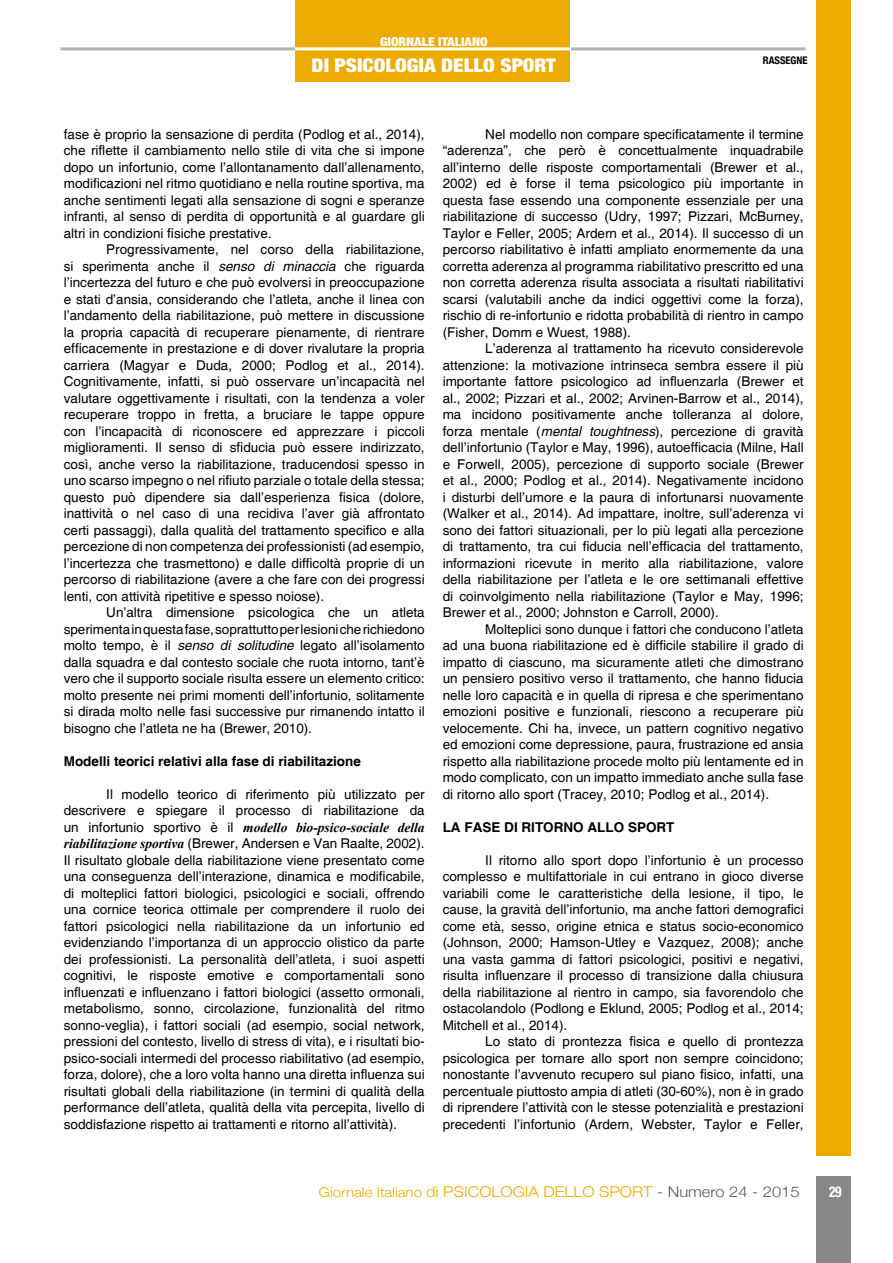
<style>
.page{position:relative;width:893px;height:1263px;background:#fff}
.page>*{position:absolute;margin:0;border:0;box-sizing:border-box;transform-origin:0 0}
.t1{font:900 condensed 18.9px "Helvetica Neue";color:#fff;scale:1.11 1}
.t2{font:700 condensed 15px "Helvetica Neue";color:#fff;scale:.9 1}
.t3{font:300 14.85px "Helvetica Neue";color:#edaa00;scale:1.11 1}
.t4{font:13.5px/16.5px "Helvetica";color:#000;text-align:justify}
.t5{font:700 13.5px "Helvetica";color:#000}
.t6{font:italic 700 13.5px "Times New Roman";color:#000}
.t7{font:900 condensed 12.15px "Helvetica Neue";color:#fff;scale:1.11 1}
.t8{font:700 condensed 10.5px "Helvetica Neue";color:#000}
.s1{font-family:"Arial"}
.s2{font-style:italic}
.s3{font-family:"Helvetica";font-weight:400;font-style:normal}
.s4{font-family:"Times New Roman";font-weight:700;font-style:italic}
.s5{font-size:13.5px}
.s6{color:#575756}
</style>
<div class="page">
<div style="left:816px;top:1176px;width:34px;height:87px;background:#878787"></div>
<hr style="left:60px;top:47px;width:745px;height:3px;background:#b3b2b2">
<div style="left:295px;top:0;width:275px;height:82px;background:#edaa00"></div>
<hr style="left:295px;top:47px;width:275px;height:3px;background:#fff">
<div style="left:816px;top:0;width:34px;height:1155px;background:#edaa00"></div>
<p class="t7" style="left:380px;top:32px;width:98px">GIORNALE ITALIANO</p>
<h1 class="t1" style="left:312px;top:50px;width:222px">DI PSICOLOGIA DELLO SPORT</h1>
<p class="t8" style="left:763px;top:51px;width:46px">RASSEGNE</p>
<p class="t4" style="left:64px;top:126px;width:362px">fase è proprio la sensazione di perdita (Podlog et al., 2014), che ri<span class="s1">fl</span>ette il cambiamento nello stile di vita che si impone dopo un infortunio, come l’allontanamento dall’allenamento, modificazioni nel ritmo quotidiano e nella routine sportiva, ma anche sentimenti legati alla sensazione di sogni e speranze infranti, al senso di perdita di opportunità e al guardare gli altri in condizioni fisiche prestative.</p>
<p class="t4" style="left:64px;top:242px;width:362px;text-indent:43px">Progressivamente, nel corso della riabilitazione, si sperimenta anche il <span class="s2">senso di minaccia</span> che riguarda l’incertezza del futuro e che può evolversi in preoccupazione e stati d’ansia, considerando che l’atleta, anche il linea con l’andamento della riabilitazione, può mettere in discussione la propria capacità di recuperare pienamente, di rientrare efficacemente in prestazione e di dover rivalutare la propria carriera (Magyar e Duda, 2000; Podlog et al., 2014).<br>Cognitivamente, infatti, si può osservare un’incapacità nel valutare oggettivamente i risultati, con la tendenza a voler recuperare troppo in fretta, a bruciare le tappe oppure con l’incapacità di riconoscere ed apprezzare i piccoli miglioramenti. Il senso di sfiducia può essere indirizzato, così, anche verso la riabilitazione, traducendosi spesso in uno scarso impegno o nel rifiuto parziale o totale della stessa; questo può dipendere sia dall’esperienza fisica (dolore, inattività o nel caso di una recidiva l’aver già affrontato certi passaggi), dalla qualità del trattamento specifico e alla percezione di non competenza dei professionisti (ad esempio, l’incertezza che trasmettono) e dalle difficoltà proprie di un percorso di riabilitazione (avere a che fare con dei progressi lenti, con attività ripetitive e spesso noiose).</p>
<p class="t4" style="left:64px;top:605px;width:362px;text-indent:43px">Un’altra dimensione psicologica che un atleta sperimenta in questa fase, soprattutto per lesioni che richiedono molto tempo, è il <span class="s2">senso di solitudine</span> legato all’isolamento dalla squadra e dal contesto sociale che ruota intorno, tant’è vero che il supporto sociale risulta essere un elemento critico: molto presente nei primi momenti dell’infortunio, solitamente si dirada molto nelle fasi successive pur rimanendo intatto il bisogno che l’atleta ne ha (Brewer, 2010).</p>
<p class="t5" style="left:64px;top:753px;width:299px">Modelli teorici relativi alla fase di riabilitazione</p>
<p class="t4" style="left:64px;top:786px;width:362px;text-align:right">Il modello teorico di riferimento più utilizzato per descrivere e spiegare il processo di riabilitazione da</p>
<p class="t6" style="left:64px;top:818px;width:362px"><span class="s3">un infortunio sportivo è il</span> modello bio-psico-sociale della</p>
<p class="t4" style="left:64px;top:836px;width:362px"><span class="s4">riabilitazione sportiva</span> (Brewer, Andersen e Van Raalte, 2002).<br>Il risultato globale della riabilitazione viene presentato come una conseguenza dell’interazione, dinamica e modificabile, di molteplici fattori biologici, psicologici e sociali, offrendo una cornice teorica ottimale per comprendere il ruolo dei fattori psicologici nella riabilitazione da un infortunio ed evidenziando l’importanza di un approccio olistico da parte dei professionisti. La personalità dell’atleta, i suoi aspetti cognitivi, le risposte emotive e comportamentali sono in<span class="s1">fl</span>uenzati e in<span class="s1">fl</span>uenzano i fattori biologici (assetto ormonali, metabolismo, sonno, circolazione, funzionalità del ritmo sonno-veglia), i fattori sociali (ad esempio, social network, pressioni del contesto, livello di stress di vita), e i risultati bio&shy;psico-sociali intermedi del processo riabilitativo (ad esempio, forza, dolore), che a loro volta hanno una diretta in<span class="s1">fl</span>uenza sui risultati globali della riabilitazione (in termini di qualità della performance dell’atleta, qualità della vita percepita, livello di soddisfazione rispetto ai trattamenti e ritorno all’attività).</p>
<p class="t4" style="left:443px;top:126px;width:362px;text-indent:43px">Nel modello non compare specificatamente il termine “aderenza”, che però è concettualmente inquadrabile all’interno delle risposte comportamentali (Brewer et al., 2002) ed è forse il tema psicologico più importante in questa fase essendo una componente essenziale per una riabilitazione di successo (Udry, 1997; Pizzari, McBurney, Taylor e Feller, 2005; Ardern et al., 2014). Il successo di un percorso riabilitativo è infatti ampliato enormemente da una corretta aderenza al programma riabilitativo prescritto ed una non corretta aderenza risulta associata a risultati riabilitativi scarsi (valutabili anche da indici oggettivi come la forza), rischio di re-infortunio e ridotta probabilità di rientro in campo (Fisher, Domm e Wuest, 1988).</p>
<p class="t4" style="left:443px;top:341px;width:362px;text-indent:43px">L’aderenza al trattamento ha ricevuto considerevole attenzione: la motivazione intrinseca sembra essere il più importante fattore psicologico ad in<span class="s1">fl</span>uenzarla (Brewer et al., 2002; Pizzari et al., 2002; Arvinen-Barrow et al., 2014), ma incidono positivamente anche tolleranza al dolore, forza mentale (<span class="s2">mental toughtness</span>), percezione di gravità dell’infortunio (Taylor e May, 1996), autoefficacia (Milne, Hall e Forwell, 2005), percezione di supporto sociale (Brewer et al., 2000; Podlog et al., 2014). Negativamente incidono i disturbi dell’umore e la paura di infortunarsi nuovamente (Walker et al., 2014). Ad impattare, inoltre, sull’aderenza vi sono dei fattori situazionali, per lo più legati alla percezione di trattamento, tra cui fiducia nell’efficacia del trattamento, informazioni ricevute in merito alla riabilitazione, valore della riabilitazione per l’atleta e le ore settimanali effettive di coinvolgimento nella riabilitazione (Taylor e May, 1996; Brewer et al., 2000; Johnston e Carroll, 2000).</p>
<p class="t4" style="left:443px;top:621px;width:362px;text-indent:43px">Molteplici sono dunque i fattori che conducono l’atleta ad una buona riabilitazione ed è difficile stabilire il grado di impatto di ciascuno, ma sicuramente atleti che dimostrano un pensiero positivo verso il trattamento, che hanno fiducia nelle loro capacità e in quella di ripresa e che sperimentano emozioni positive e funzionali, riescono a recuperare più velocemente. Chi ha, invece, un pattern cognitivo negativo ed emozioni come depressione, paura, frustrazione ed ansia rispetto alla riabilitazione procede molto più lentamente ed in modo complicato, con un impatto immediato anche sulla fase di ritorno allo sport (Tracey, 2010; Podlog et al., 2014).</p>
<p class="t5" style="left:443px;top:819px;width:233px">LA FASE DI RITORNO ALLO SPORT</p>
<p class="t4" style="left:443px;top:852px;width:362px;text-indent:43px">Il ritorno allo sport dopo l’infortunio è un processo complesso e multifattoriale in cui entrano in gioco diverse variabili come le caratteristiche della lesione, il tipo, le cause, la gravità dell’infortunio, ma anche fattori demografici come età, sesso, origine etnica e status socio-economico (Johnson, 2000; Hamson-Utley e Vazquez, 2008); anche una vasta gamma di fattori psicologici, positivi e negativi, risulta in<span class="s1">fl</span>uenzare il processo di transizione dalla chiusura della riabilitazione al rientro in campo, sia favorendolo che ostacolandolo (Podlong e Eklund, 2005; Podlog et al., 2014; Mitchell et al., 2014).</p>
<p class="t4" style="left:443px;top:1033px;width:362px;text-indent:43px">Lo stato di prontezza fisica e quello di prontezza psicologica per tornare allo sport non sempre coincidono; nonostante l’avvenuto recupero sul piano fisico, infatti, una percentuale piuttosto ampia di atleti (30-60%), non è in grado di riprendere l’attività con le stesse potenzialità e prestazioni precedenti l’infortunio (Ardern, Webster, Taylor e Feller,</p>
<p class="t3" style="left:319px;top:1180px;width:434px"><span class="s5">Giornale Italiano</span> di PSICOLOGIA DELLO SPORT <span class="s6">- Numero 24 - 2015</span></p>
<p class="t2" style="left:829px;top:1179px;width:15px">29</p>
</div>
